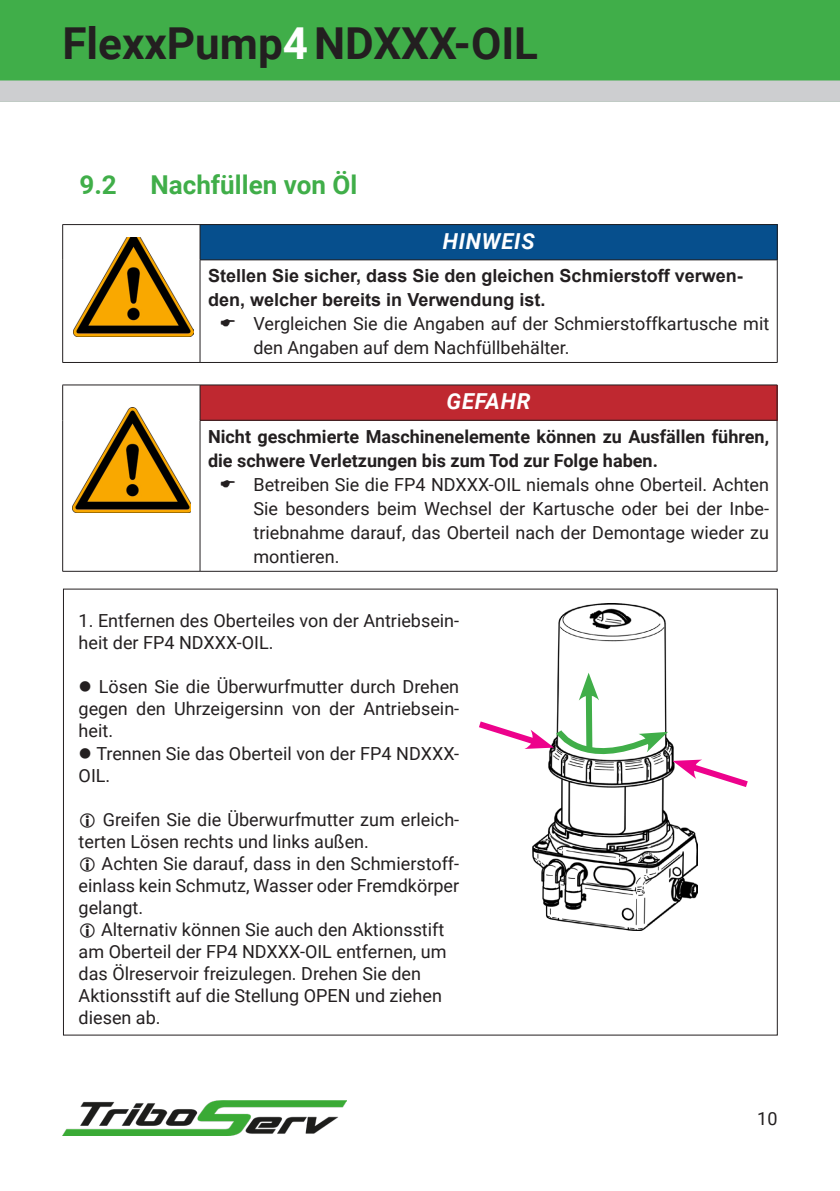
<style>
.page{position:relative;width:840px;height:1191px;background:#fff}
.page>*{position:absolute;margin:0;border:0;box-sizing:border-box;transform-origin:0 0}
.t1{font:700 44px "Roboto";color:#231f20}
.Headline2-0{font:700 26px "Roboto";color:#40ae49}
.Sicherheitshinweis_S{font:italic 700 22px "Roboto";letter-spacing:.035em;color:#fff}
.fliesstext{font:18px/22px "Roboto";color:#231f20}
.fliesstext_blocksatz{font:18px/22px "Roboto";color:#231f20}
.t2{font:700 18px/24px "Roboto";color:#231f20}
.t3{font:700 18px/24px "Arial";color:#231f20}
.s1{color:#fff}
</style>
<div class="page">
<img style="left:62px;top:1100px;width:284px;height:35px">
<div style="left:0;top:0;width:839px;height:80px;background:#40ae49"></div>
<svg style="left:0;top:80px;width:839px;height:22px;background:#c9cdcc"></svg>
<img style="left:532px;top:603px;width:164px;height:327px">
<div style="left:585px;top:689px;width:7px;height:61px;background:#40ae49"></div>
<svg style="left:578px;top:672px;width:20px;height:28px"></svg>
<svg style="left:479px;top:717px;width:269px;height:74px"></svg>
<div style="left:200px;top:224px;width:576px;height:36px;background:#064f8d"></div>
<hr style="left:62px;top:224px;width:138px;height:1px;background:#231f20">
<hr style="left:62px;top:225px;width:1px;height:35px;background:#231f20">
<hr style="left:62px;top:260px;width:1px;height:102px;background:#231f20">
<hr style="left:62px;top:362px;width:138px;height:1px;background:#231f20">
<hr style="left:200px;top:224px;width:577px;height:1px;background:#231f20">
<hr style="left:199px;top:225px;width:1px;height:35px;background:#231f20">
<hr style="left:776px;top:225px;width:1px;height:35px;background:#231f20">
<hr style="left:200px;top:259px;width:577px;height:1px;background:#231f20">
<hr style="left:199px;top:260px;width:1px;height:102px;background:#231f20">
<hr style="left:776px;top:260px;width:1px;height:102px;background:#231f20">
<hr style="left:200px;top:362px;width:577px;height:1px;background:#231f20">
<img style="left:74px;top:237px;width:120px;height:99px">
<div style="left:200px;top:385px;width:576px;height:35px;background:#bf2830"></div>
<hr style="left:62px;top:384px;width:138px;height:1px;background:#231f20">
<hr style="left:62px;top:385px;width:1px;height:35px;background:#231f20">
<hr style="left:62px;top:420px;width:1px;height:151px;background:#231f20">
<hr style="left:62px;top:571px;width:138px;height:1px;background:#231f20">
<hr style="left:200px;top:384px;width:576px;height:1px;background:#231f20">
<hr style="left:199px;top:385px;width:1px;height:35px;background:#231f20">
<hr style="left:776px;top:385px;width:1px;height:35px;background:#231f20">
<hr style="left:200px;top:420px;width:576px;height:1px;background:#231f20">
<hr style="left:199px;top:420px;width:1px;height:151px;background:#231f20">
<hr style="left:776px;top:420px;width:1px;height:151px;background:#231f20">
<hr style="left:200px;top:571px;width:576px;height:1px;background:#231f20">
<img style="left:72px;top:407px;width:119px;height:105px">
<h1 class="t1" style="left:62px;top:12px;width:477px">FlexxPump<span class="s1">4</span>NDXXX-OIL</h1>
<p class="Headline2-0" style="left:79px;top:166px;width:39px">9.2</p>
<p class="Headline2-0" style="left:150px;top:166px;width:208px">Nachfüllen von Öl</p>
<p class="Sicherheitshinweis_S" style="left:442px;top:226px;width:93px">HINWEIS</p>
<p class="t3" style="left:208px;top:265px;width:536px">Stellen Sie sicher, dass Sie den gleichen Schmierstoff verwen&shy;den, welcher bereits in Verwendung ist.</p>
<p class="fliesstext" style="left:253px;top:311px;width:517px;line-height:24px">Vergleichen Sie die Angaben auf der Schmierstoffkartusche mit den Angaben auf dem Nachfüllbehälter.</p>
<p class="Sicherheitshinweis_S" style="left:446px;top:386px;width:85px">GEFAHR</p>
<p class="t2" style="left:208px;top:424px;width:562px">Nicht geschmierte Maschinenelemente können zu Ausfällen führen, die schwere Verletzungen bis zum Tod zur Folge haben.</p>
<p class="fliesstext" style="left:253px;top:472px;width:517px;line-height:24px;text-align:justify">Betreiben Sie die FP4 NDXXX-OIL niemals ohne Oberteil. Achten Sie besonders beim Wechsel der Kartusche oder bei der Inbe&shy;triebnahme darauf, das Oberteil nach der Demontage wieder zu montieren.</p>
<p class="fliesstext_blocksatz" style="left:79px;top:609px;width:382px">1. Entfernen des Oberteiles von der Antriebsein&shy;heit der FP4 NDXXX-OIL.</p>
<p class="fliesstext_blocksatz" style="left:79px;top:675px;width:382px;text-align:justify">● Lösen Sie die Überwurfmutter durch Drehen gegen den Uhrzeigersinn von der Antriebsein&shy;heit.</p>
<p class="fliesstext_blocksatz" style="left:79px;top:741px;width:382px">● Trennen Sie das Oberteil von der FP4 NDXXX-<br>OIL.</p>
<p class="fliesstext_blocksatz" style="left:79px;top:807px;width:382px;text-indent:24px">Greifen Sie die Überwurfmutter zum erleich&shy;terten Lösen rechts und links außen.</p>
<p class="fliesstext_blocksatz" style="left:79px;top:851px;width:382px;text-align:justify;text-indent:23px">Achten Sie darauf, dass in den Schmierstoff&shy;einlass kein Schmutz, Wasser oder Fremdkörper gelangt.</p>
<p class="fliesstext" style="left:79px;top:917px;width:369px;text-indent:22px">Alternativ können Sie auch den Aktionsstift am Oberteil der FP4 NDXXX-OIL entfernen, um das Ölreservoir freizulegen. Drehen Sie den Aktionsstift auf die Stellung OPEN und ziehen diesen ab.</p>
<p class="fliesstext" style="left:756px;top:1107px;width:22px">10</p>
</div>
